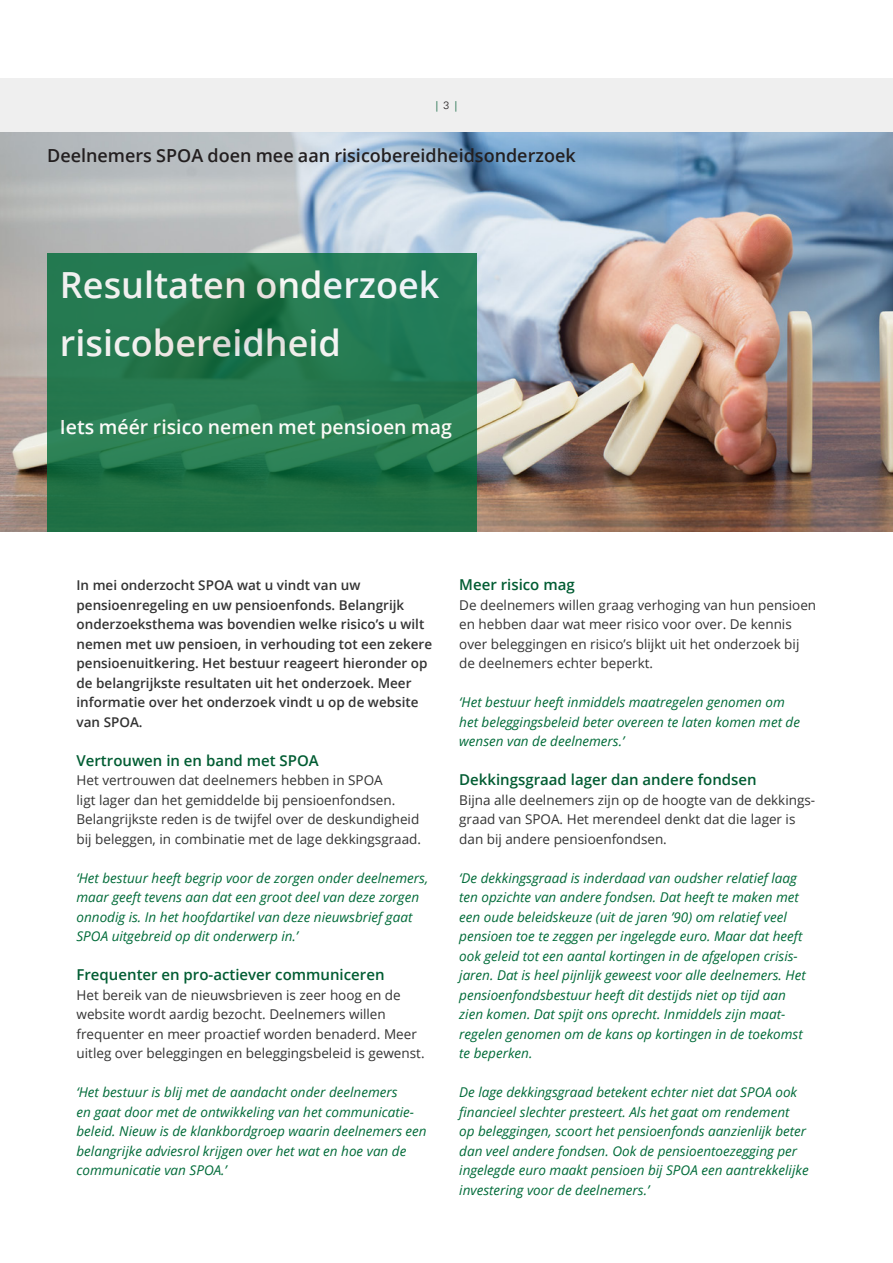
<style>
.page{position:relative;width:893px;height:1263px;background:#fff}
.page>*{position:absolute;margin:0;border:0;box-sizing:border-box;transform-origin:0 0}
.t1{font:600 36px/58.5px "Open Sans";color:#fff}
.t2{font:600 19.5px "Open Sans";color:#fff}
.t3{font:600 18px "Open Sans";color:#231f20}
.t4{font:600 15px "Open Sans";color:#005c32}
.t5{font:italic 13.5px/19.5px "Open Sans";color:#006b39}
.t6{font:13.5px/19.5px "Open Sans";color:#333}
.t7{font:600 13.5px/19.5px "Open Sans";color:#333}
.t8{font:300 10.5px "Univers 45";color:#005c32}
.s1{color:#231f20}
</style>
<div class="page">
<div style="left:0;top:78px;width:893px;height:54px;background:#efefef"></div>
<img style="left:0;top:132px;width:893px;height:400px">
<svg style="left:47px;top:253px;width:430px;height:279px;background:#23774d"></svg>
<p class="t8" style="left:436px;top:99px;width:22px">|<span class="s1">3</span>|</p>
<h3 class="t3" style="left:47px;top:143px;width:530px">Deelnemers SPOA doen mee aan risicobereidheidsonderzoek</h3>
<h1 class="t1" style="left:60px;top:255px;width:381px">Resultaten onderzoek risicobereidheid</h1>
<h2 class="t2" style="left:60px;top:414px;width:393px">Iets méér risico nemen met pensioen mag</h2>
<p class="t7" style="left:77px;top:575px;width:357px">In mei onderzocht SPOA wat u vindt van uw pensioenregeling en uw pensioenfonds. Belangrijk onderzoeksthema was bovendien welke risico’s u wilt nemen met uw pensioen, in verhouding tot een zekere pensioenuitkering. Het bestuur reageert hieronder op de belangrijkste resultaten uit het onderzoek. Meer informatie over het onderzoek vindt u op de website van SPOA.</p>
<p class="t4" style="left:77px;top:750px;width:244px">Vertrouwen in en band met SPOA</p>
<p class="t6" style="left:77px;top:770px;width:346px">Het vertrouwen dat deelnemers hebben in SPOA<br>ligt lager dan het gemiddelde bij pensioenfondsen.<br>Belangrijkste reden is de twijfel over de deskundigheid bij beleggen, in combinatie met de lage dekkingsgraad.</p>
<p class="t5" style="left:77px;top:868px;width:353px">‘Het bestuur heeft begrip voor de zorgen onder deelnemers, maar geeft tevens aan dat een groot deel van deze zorgen onnodig is. In het hoofdartikel van deze nieuwsbrief gaat SPOA uitgebreid op dit onderwerp in.’</p>
<p class="t4" style="left:77px;top:965px;width:309px">Frequenter en pro-actiever communiceren</p>
<p class="t6" style="left:77px;top:985px;width:350px">Het bereik van de nieuwsbrieven is zeer hoog en de website wordt aardig bezocht. Deelnemers willen frequenter en meer proactief worden benaderd. Meer uitleg over beleggingen en beleggingsbeleid is gewenst.</p>
<p class="t5" style="left:77px;top:1082px;width:352px">‘Het bestuur is blij met de aandacht onder deelnemers<br>en gaat door met de ontwikkeling van het communicatie&shy;beleid. Nieuw is de klankbordgroep waarin deelnemers een belangrijke adviesrol krijgen over het wat en hoe van de communicatie van SPOA.’</p>
<p class="t4" style="left:459px;top:575px;width:117px">Meer risico mag</p>
<p class="t6" style="left:459px;top:595px;width:358px">De deelnemers willen graag verhoging van hun pensioen en hebben daar wat meer risico voor over. De kennis over beleggingen en risico’s blijkt uit het onderzoek bij de deelnemers echter beperkt.</p>
<p class="t5" style="left:459px;top:692px;width:342px">‘Het bestuur heeft inmiddels maatregelen genomen om het beleggingsbeleid beter overeen te laten komen met de wensen van de deelnemers.’</p>
<p class="t4" style="left:459px;top:770px;width:299px">Dekkingsgraad lager dan andere fondsen</p>
<p class="t6" style="left:459px;top:790px;width:357px">Bijna alle deelnemers zijn op de hoogte van de dekkings&shy;graad van SPOA. Het merendeel denkt dat die lager is dan bij andere pensioenfondsen.</p>
<p class="t5" style="left:459px;top:868px;width:348px">‘De dekkingsgraad is inderdaad van oudsher relatief laag ten opzichte van andere fondsen. Dat heeft te maken met een oude beleidskeuze (uit de jaren ’90) om relatief veel pensioen toe te zeggen per ingelegde euro. Maar dat heeft ook geleid tot een aantal kortingen in de afgelopen crisis&shy;jaren. Dat is heel pijnlijk geweest voor alle deelnemers. Het pensioenfondsbestuur heeft dit destijds niet op tijd aan zien komen. Dat spijt ons oprecht. Inmiddels zijn maat&shy;regelen genomen om de kans op kortingen in de toekomst te beperken.</p>
<p class="t5" style="left:459px;top:1082px;width:351px">De lage dekkingsgraad betekent echter niet dat SPOA ook financieel slechter presteert. Als het gaat om rendement<br>op beleggingen, scoort het pensioenfonds aanzienlijk beter dan veel andere fondsen. Ook de pensioentoezegging per ingelegde euro maakt pensioen bij SPOA een aantrekkelijke investering voor de deelnemers.’</p>
</div>
